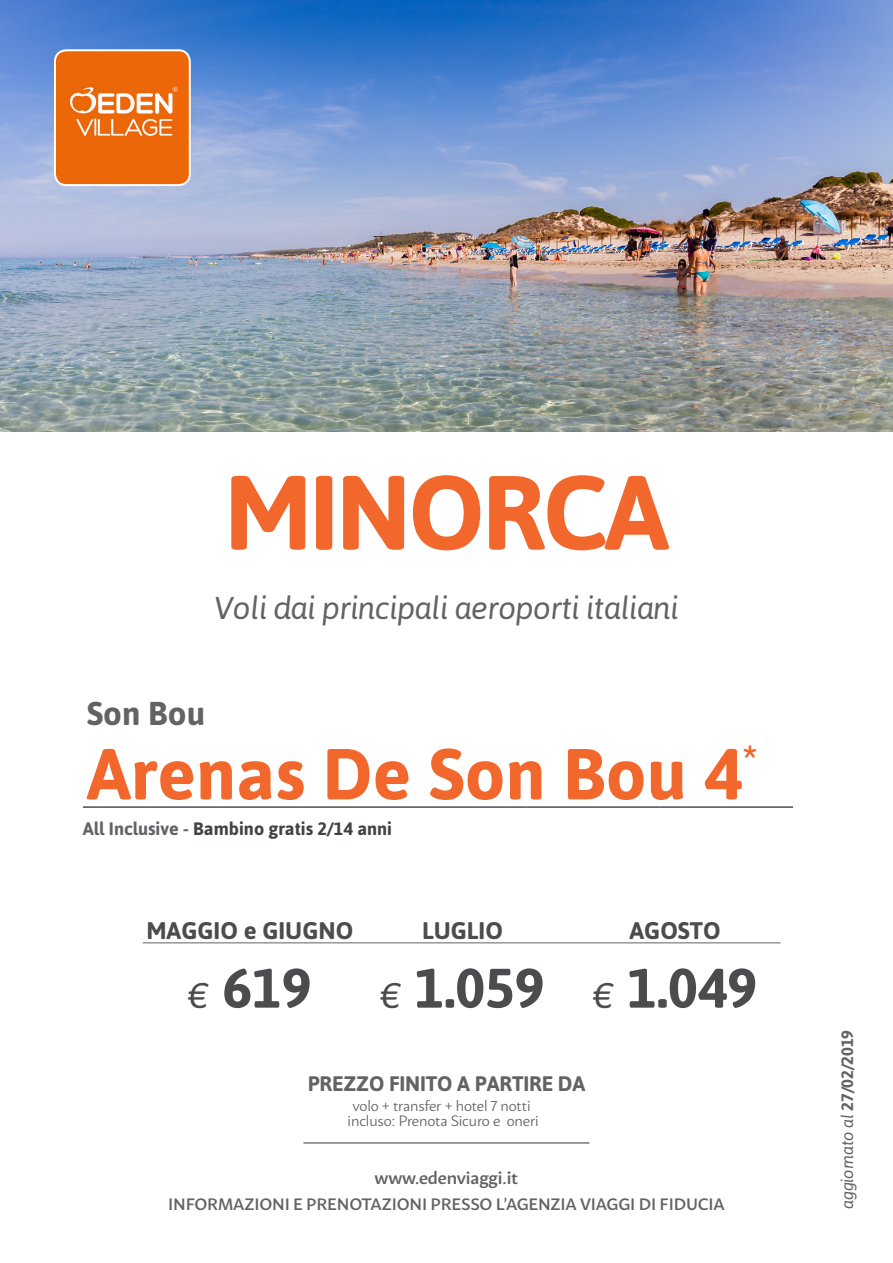
<style>
.page{position:relative;width:893px;height:1263px;background:#fff}
.page>*{position:absolute;margin:0;border:0;box-sizing:border-box;transform-origin:0 0}
.t1{font:700 105px "Asap";letter-spacing:-.03em;color:#f2682c}
.nome{font:700 72px "Asap";color:#f2682c}
.t2{font:700 55.5px "Asap";color:#4b4c4d}
.t3{font:700 33px "Asap";color:#636366}
.t4{font:italic 31.5px "Asap";letter-spacing:-.02em;color:#636366}
.t5{font:700 24px "Asap";color:#4b4c4d}
.t6{font:700 21px "Asap";letter-spacing:-.01em;color:#636366}
.t7{font:700 18px "Asap";color:#414445}
.t8{font:500 18px "Mato Sans";letter-spacing:-.01em;color:#636366}
.t9{font:500 16.5px "Mato Sans";letter-spacing:-.01em;color:#636366}
.t10{font:italic 16.5px "Asap";letter-spacing:-.015em;color:#636366}
.t11{font:300 15px "Mato Sans";letter-spacing:-.01em;color:#636366}
.s1{color:#636366}
.s2{font-weight:400;font-style:italic;font-size:35.7px}
.s3{font-weight:700;font-style:normal}
</style>
<div class="page">
<img style="left:0;top:0;width:893px;height:432px">
<hr style="left:303px;top:1142px;width:286px;height:2px;background:#231f20">
<img style="left:55px;top:50px;width:135px;height:135px">
<div style="left:54px;top:49px;width:137px;height:137px;border:2px solid #fff;border-radius:11px"></div>
<hr style="left:83px;top:806px;width:443px;height:2px;background:#231f20">
<hr style="left:526px;top:806px;width:134px;height:2px;background:#231f20">
<hr style="left:660px;top:806px;width:133px;height:2px;background:#231f20">
<hr style="left:143px;top:942px;width:212px;height:1px;background:#636366">
<hr style="left:355px;top:942px;width:213px;height:1px;background:#636366">
<hr style="left:568px;top:942px;width:213px;height:1px;background:#636366">
<p class="t1" style="left:224px;top:451px;width:446px">MINORCA</p>
<p class="t4" style="left:214px;top:589px;width:466px">Voli dai principali aeroporti italiani</p>
<p class="t3" style="left:87px;top:694px;width:120px">Son Bou</p>
<p class="nome" style="left:87px;top:732px;width:673px">Arenas De Son Bou 4<sup>*</sup></p>
<p class="t7" style="left:83px;top:818px;width:311px"><span class="s1">All Inclusive -</span> Bambino gratis 2/14 anni</p>
<p class="t5" style="left:146px;top:917px;width:208px">MAGGIO e GIUGNO</p>
<p class="t5" style="left:422px;top:917px;width:82px">LUGLIO</p>
<p class="t5" style="left:629px;top:917px;width:93px">AGOSTO</p>
<p class="t2" style="left:189px;top:956px;width:124px"><span class="s2">€</span> 619</p>
<p class="t2" style="left:381px;top:956px;width:165px"><span class="s2">€</span> 1.059</p>
<p class="t2" style="left:593px;top:956px;width:165px"><span class="s2">€</span> 1.049</p>
<p class="t6" style="left:308px;top:1071px;width:279px">PREZZO FINITO A PARTIRE DA</p>
<p class="t11" style="left:352px;top:1091px;width:180px">volo + transfer + hotel 7 notti</p>
<p class="t11" style="left:348px;top:1106px;width:193px">incluso: Prenota Sicuro e oneri</p>
<p class="t8" style="left:375px;top:1161px;width:145px">www.edenviaggi.it</p>
<p class="t9" style="left:168px;top:1188px;width:558px">INFORMAZIONI E PRENOTAZIONI PRESSO L’AGENZIA VIAGGI DI FIDUCIA</p>
<p class="t10" style="left:838px;top:1209px;width:180px;rotate:-90deg">aggiornato al <span class="s3">27/02/2019</span></p>
</div>
